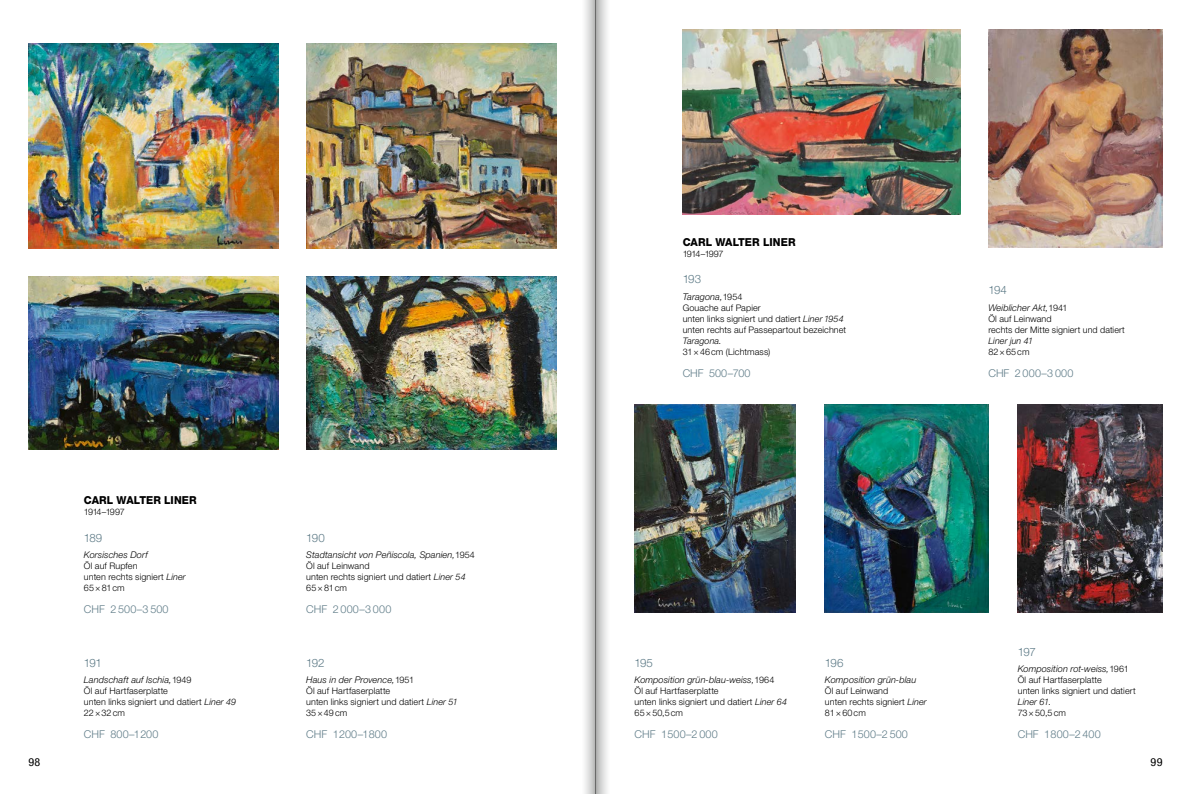
<style>
.page{position:relative;width:1191px;height:794px;background:#fff}
.page>*{position:absolute;margin:0;border:0;box-sizing:border-box;transform-origin:0 0}
.t1{font:300 11.5px "Helvetica Neue LT Std";letter-spacing:-.055em;color:#5e7b87}
.t2{font:800 11px "Helvetica Neue LT Std";letter-spacing:.01em;color:#000;scale:.95 1}
.t3{font:condensed 11px "Helvetica Neue LT Std";color:#000;scale:1.1 1}
.t4{font:300 10.8px "Helvetica Neue LT Std";letter-spacing:.005em;color:#5e7b87}
.t5{font:italic 300 9.2px "Helvetica Neue LT Std";letter-spacing:.01em;color:#000}
.t6{font:300 9px/11px "Helvetica Neue LT Std";letter-spacing:.01em;color:#000}
.t7{font:italic 300 9px "Helvetica Neue LT Std";letter-spacing:.01em;color:#000}
.t8{font:300 9px "Helvetica Neue LT Std";letter-spacing:-.065em;color:#000}
.s1{font-style:italic}
.s2{font-style:normal;font-size:9px}
</style>
<div class="page">
<img style="left:28px;top:44px;width:250px;height:204px">
<img style="left:306px;top:44px;width:250px;height:204px">
<img style="left:28px;top:276px;width:250px;height:173px">
<img style="left:306px;top:276px;width:250px;height:173px">
<img style="left:682px;top:30px;width:278px;height:184px">
<img style="left:988px;top:30px;width:174px;height:218px">
<img style="left:634px;top:405px;width:161px;height:207px">
<img style="left:825px;top:405px;width:163px;height:207px">
<img style="left:1017px;top:405px;width:145px;height:207px">
<svg style="left:585px;top:0;width:10px;height:794px"></svg>
<svg style="left:595px;top:0;width:12px;height:794px"></svg>
<p class="t2" style="left:84px;top:494px;width:120px">CARL WALTER LINER</p>
<p class="t8" style="left:84px;top:507px;width:42px">1914–1997</p>
<p class="t1" style="left:84px;top:530px;width:20px">189</p>
<p class="t5" style="left:84px;top:549px;width:65px">Korsisches Dorf</p>
<p class="t6" style="left:84px;top:560px;width:103px">Öl auf Rupfen<br>unten rechts signiert <span class="s1">Liner<br></span>65×81cm</p>
<p class="t4" style="left:84px;top:603px;width:86px">CHF 2 500–3 500</p>
<p class="t1" style="left:84px;top:655px;width:19px">191</p>
<p class="t5" style="left:84px;top:674px;width:109px">Landschaft auf Ischia,<span class="s2">1949</span></p>
<p class="t6" style="left:84px;top:685px;width:154px">Öl auf Hartfaserplatte<br>unten links signiert und datiert <span class="s1">Liner 49<br></span>22×32cm</p>
<p class="t4" style="left:84px;top:728px;width:76px">CHF 800–1200</p>
<p class="t1" style="left:306px;top:530px;width:20px">190</p>
<p class="t5" style="left:306px;top:549px;width:170px">Stadtansicht von Peñiscola, Spanien,<span class="s2">1954</span></p>
<p class="t6" style="left:306px;top:560px;width:161px">Öl auf Leinwand<br>unten rechts signiert und datiert <span class="s1">Liner 54<br></span>65×81cm</p>
<p class="t4" style="left:306px;top:603px;width:87px">CHF 2 000–3 000</p>
<p class="t1" style="left:306px;top:655px;width:20px">192</p>
<p class="t5" style="left:306px;top:674px;width:109px">Haus in der Provence,<span class="s2">1951</span></p>
<p class="t6" style="left:306px;top:685px;width:153px">Öl auf Hartfaserplatte<br>unten links signiert und datiert <span class="s1">Liner 51<br></span>35×49cm</p>
<p class="t4" style="left:306px;top:728px;width:82px">CHF 1200–1800</p>
<p class="t2" style="left:682px;top:236px;width:120px">CARL WALTER LINER</p>
<p class="t8" style="left:682px;top:248px;width:42px">1914–1997</p>
<p class="t1" style="left:682px;top:272px;width:20px">193</p>
<p class="t5" style="left:682px;top:291px;width:61px">Taragona,<span class="s2">1954</span></p>
<p class="t6" style="left:682px;top:302px;width:165px">Gouache auf Papier<br>unten links signiert und datiert <span class="s1">Liner 1954 </span>unten rechts auf Passepartout bezeichnet</p>
<p class="t7" style="left:682px;top:335px;width:41px">Taragona.</p>
<p class="t6" style="left:682px;top:346px;width:89px">31×46cm (Lichtmass)</p>
<p class="t4" style="left:682px;top:367px;width:69px">CHF 500–700</p>
<p class="t1" style="left:988px;top:283px;width:20px">194</p>
<p class="t5" style="left:988px;top:302px;width:81px">Weiblicher Akt,<span class="s2">1941</span></p>
<p class="t6" style="left:988px;top:313px;width:138px">Öl auf Leinwand<br>rechts der Mitte signiert und datiert</p>
<p class="t7" style="left:988px;top:335px;width:46px">Liner jun 41</p>
<p class="t6" style="left:988px;top:346px;width:43px">82×65cm</p>
<p class="t4" style="left:988px;top:367px;width:87px">CHF 2 000–3 000</p>
<p class="t1" style="left:634px;top:655px;width:20px">195</p>
<p class="t5" style="left:634px;top:674px;width:141px">Komposition grün-blau-weiss,<span class="s2">1964</span></p>
<p class="t6" style="left:634px;top:685px;width:154px">Öl auf Hartfaserplatte<br>unten links signiert und datiert <span class="s1">Liner 64<br></span>65×50,5cm</p>
<p class="t4" style="left:634px;top:728px;width:85px">CHF 1500–2 000</p>
<p class="t1" style="left:825px;top:655px;width:20px">196</p>
<p class="t5" style="left:825px;top:674px;width:93px">Komposition grün-blau</p>
<p class="t6" style="left:825px;top:685px;width:103px">Öl auf Leinwand<br>unten rechts signiert <span class="s1">Liner<br></span>81×60cm</p>
<p class="t4" style="left:825px;top:728px;width:84px">CHF 1500–2 500</p>
<p class="t1" style="left:1017px;top:644px;width:19px">197</p>
<p class="t5" style="left:1017px;top:663px;width:113px">Komposition rot-weiss,<span class="s2">1961</span></p>
<p class="t6" style="left:1017px;top:674px;width:119px">Öl auf Hartfaserplatte<br>unten links signiert und datiert</p>
<p class="t7" style="left:1017px;top:697px;width:35px">Liner 61.</p>
<p class="t6" style="left:1017px;top:707px;width:50px">73×50,5cm</p>
<p class="t4" style="left:1017px;top:728px;width:85px">CHF 1800–2 400</p>
<p class="t3" style="left:28px;top:756px;width:12px">98</p>
<p class="t3" style="left:1150px;top:756px;width:12px">99</p>
</div>
